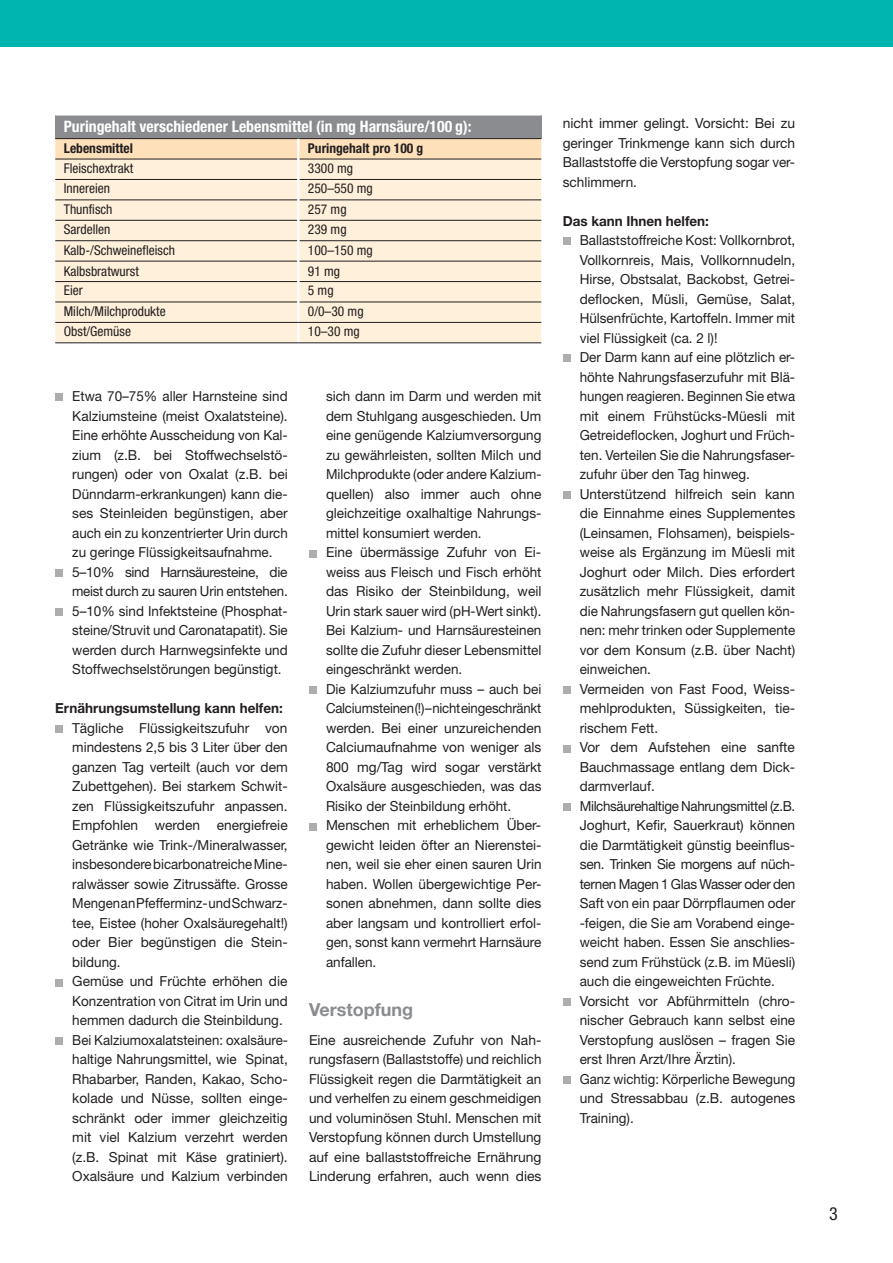
<style>
.page{position:relative;width:893px;height:1263px;background:#fff}
.page>*{position:absolute;margin:0;border:0;box-sizing:border-box;transform-origin:0 0}
.t1{font:700 18px "Helvetica Neue LT Std";color:#8a8c8f}
.t2{font:condensed 18px "Helvetica Neue LT Std";color:#231f20}
.t3{font:700 condensed 15.75px "Helvetica Neue LT Std";color:#fff}
.t4{font:13.8px/19.5px "Helvetica Neue LT Std";color:#231f20}
.t5{font:13.8px/19.5px "Helvetica Neue LT Std";color:#231f20;scale:.96 1}
.t6{font:700 13.8px "Helvetica Neue LT Std";color:#231f20}
.t7{font:condensed 13.5px "Helvetica Neue LT Std";color:#231f20}
.t8{font:700 condensed 13.5px "Helvetica Neue LT Std";color:#231f20}
</style>
<div class="page">
<div style="left:55px;top:394px;width:8px;height:7px;background:#acadad"></div>
<div style="left:55px;top:569px;width:8px;height:8px;background:#acadad"></div>
<div style="left:55px;top:608px;width:8px;height:8px;background:#acadad"></div>
<div style="left:55px;top:725px;width:8px;height:8px;background:#acadad"></div>
<div style="left:55px;top:979px;width:8px;height:7px;background:#acadad"></div>
<div style="left:55px;top:1037px;width:8px;height:8px;background:#acadad"></div>
<div style="left:309px;top:550px;width:8px;height:7px;background:#acadad"></div>
<div style="left:309px;top:686px;width:8px;height:8px;background:#acadad"></div>
<div style="left:309px;top:823px;width:8px;height:7px;background:#acadad"></div>
<div style="left:563px;top:238px;width:7px;height:7px;background:#acadad"></div>
<div style="left:563px;top:355px;width:7px;height:7px;background:#acadad"></div>
<div style="left:563px;top:491px;width:7px;height:8px;background:#acadad"></div>
<div style="left:563px;top:686px;width:7px;height:8px;background:#acadad"></div>
<div style="left:563px;top:745px;width:7px;height:7px;background:#acadad"></div>
<div style="left:563px;top:803px;width:7px;height:8px;background:#acadad"></div>
<div style="left:563px;top:998px;width:7px;height:8px;background:#acadad"></div>
<div style="left:563px;top:1076px;width:7px;height:8px;background:#acadad"></div>
<div style="left:55px;top:115px;width:486px;height:24px;background:#8a8c8f"></div>
<svg style="left:55px;top:139px;width:486px;height:20px;background:#f7dab5"></svg>
<div style="left:55px;top:160px;width:486px;height:183px;background:#fef0da"></div>
<hr style="left:55px;top:138px;width:243px;height:1px;background:#231f20">
<hr style="left:298px;top:138px;width:243px;height:1px;background:#231f20">
<hr style="left:55px;top:159px;width:242px;height:1px;background:#231f20">
<hr style="left:299px;top:159px;width:242px;height:1px;background:#231f20">
<hr style="left:55px;top:179px;width:242px;height:1px;background:#231f20">
<hr style="left:299px;top:179px;width:242px;height:1px;background:#231f20">
<hr style="left:55px;top:200px;width:242px;height:1px;background:#231f20">
<hr style="left:299px;top:200px;width:242px;height:1px;background:#231f20">
<hr style="left:55px;top:220px;width:242px;height:1px;background:#231f20">
<hr style="left:299px;top:220px;width:242px;height:1px;background:#231f20">
<hr style="left:55px;top:240px;width:242px;height:1px;background:#231f20">
<hr style="left:299px;top:240px;width:242px;height:1px;background:#231f20">
<hr style="left:55px;top:261px;width:242px;height:1px;background:#231f20">
<hr style="left:299px;top:261px;width:242px;height:1px;background:#231f20">
<hr style="left:55px;top:281px;width:242px;height:1px;background:#231f20">
<hr style="left:299px;top:281px;width:242px;height:1px;background:#231f20">
<hr style="left:55px;top:302px;width:242px;height:1px;background:#231f20">
<hr style="left:299px;top:302px;width:242px;height:1px;background:#231f20">
<hr style="left:55px;top:115px;width:243px;height:1px;background:#fff">
<hr style="left:298px;top:115px;width:243px;height:1px;background:#fff">
<hr style="left:297px;top:139px;width:2px;height:20px;background:#fff">
<hr style="left:297px;top:159px;width:2px;height:20px;background:#fff">
<hr style="left:297px;top:179px;width:2px;height:21px;background:#fff">
<hr style="left:297px;top:200px;width:2px;height:20px;background:#fff">
<hr style="left:297px;top:220px;width:2px;height:21px;background:#fff">
<hr style="left:297px;top:241px;width:2px;height:20px;background:#fff">
<hr style="left:297px;top:261px;width:2px;height:21px;background:#fff">
<hr style="left:297px;top:282px;width:2px;height:20px;background:#fff">
<hr style="left:297px;top:302px;width:2px;height:20px;background:#fff">
<hr style="left:297px;top:323px;width:2px;height:20px;background:#fff">
<hr style="left:55px;top:322px;width:243px;height:1px;background:#231f20">
<hr style="left:298px;top:322px;width:243px;height:1px;background:#231f20">
<hr style="left:55px;top:343px;width:243px;height:1px;background:#231f20">
<hr style="left:298px;top:343px;width:243px;height:1px;background:#231f20">
<div style="left:0;top:0;width:893px;height:47px;background:#00b5af"></div>
<p class="t3" style="left:64px;top:117px;width:409px">Puringehalt verschiedener Lebensmittel (in mg Harnsäure/100 g):</p>
<p class="t8" style="left:64px;top:140px;width:71px">Lebensmittel</p>
<p class="t8" style="left:308px;top:140px;width:117px">Puringehalt pro 100 g</p>
<p class="t7" style="left:64px;top:160px;width:71px">Fleischextrakt</p>
<p class="t7" style="left:308px;top:160px;width:47px">3300 mg</p>
<p class="t7" style="left:64px;top:181px;width:48px">Innereien</p>
<p class="t7" style="left:308px;top:181px;width:66px">250–550 mg</p>
<p class="t7" style="left:64px;top:201px;width:50px">Thunfisch</p>
<p class="t7" style="left:308px;top:201px;width:40px">257 mg</p>
<p class="t7" style="left:64px;top:222px;width:48px">Sardellen</p>
<p class="t7" style="left:308px;top:222px;width:40px">239 mg</p>
<p class="t7" style="left:64px;top:242px;width:113px">Kalb-/Schweinefleisch</p>
<p class="t7" style="left:308px;top:242px;width:66px">100–150 mg</p>
<p class="t7" style="left:64px;top:263px;width:77px">Kalbsbratwurst</p>
<p class="t7" style="left:308px;top:263px;width:34px">91 mg</p>
<p class="t7" style="left:64px;top:283px;width:20px">Eier</p>
<p class="t7" style="left:308px;top:283px;width:27px">5 mg</p>
<p class="t7" style="left:64px;top:303px;width:104px">Milch/Milchprodukte</p>
<p class="t7" style="left:308px;top:303px;width:57px">0/0–30 mg</p>
<p class="t7" style="left:64px;top:324px;width:69px">Obst/Gemüse</p>
<p class="t7" style="left:308px;top:324px;width:53px">10–30 mg</p>
<p class="t4" style="left:72px;top:386px;width:217px">Etwa 70–75% aller Harnsteine sind Kalziumsteine (meist Oxalatsteine).<br>Eine erhöhte Ausscheidung von Kal&shy;zium (z.B. bei Stoffwechselstö&shy;rungen) oder von Oxalat (z.B. bei Dünndarm-erkrankungen) kann die&shy;ses Steinleiden begünstigen, aber auch ein zu konzentrierter Urin durch zu geringe Flüssigkeitsaufnahme.<br>5–10% sind Harnsäuresteine, die meist durch zu sauren Urin entstehen.<br>5–10% sind Infektsteine (Phosphat&shy;steine/Struvit und Caronatapatit). Sie werden durch Harnwegsinfekte und Stoffwechselstörungen begünstigt.</p>
<p class="t6" style="left:55px;top:700px;width:229px">Ernährungsumstellung kann helfen:</p>
<p class="t4" style="left:72px;top:718px;width:217px">Tägliche Flüssigkeitszufuhr von mindestens 2,5 bis 3 Liter über den ganzen Tag verteilt (auch vor dem Zubettgehen). Bei starkem Schwit&shy;zen Flüssigkeitszufuhr anpassen.<br>Empfohlen werden energiefreie Getränke wie Trink-/Mineralwasser, insbesondere bicarbonatreiche Mine&shy;ralwässer sowie Zitrussäfte. Grosse Mengen an Pfefferminz- und Schwarz&shy;tee, Eistee (hoher Oxalsäuregehalt!) oder Bier begünstigen die Stein&shy;bildung.<br>Gemüse und Früchte erhöhen die Konzentration von Citrat im Urin und hemmen dadurch die Steinbildung.<br>Bei Kalziumoxalatsteinen: oxalsäure&shy;haltige Nahrungsmittel, wie Spinat, Rhabarber, Randen, Kakao, Scho&shy;kolade und Nüsse, sollten einge&shy;schränkt oder immer gleichzeitig mit viel Kalzium verzehrt werden (z.B. Spinat mit Käse gratiniert).<br>Oxalsäure und Kalzium verbinden</p>
<p class="t4" style="left:326px;top:386px;width:217px">sich dann im Darm und werden mit dem Stuhlgang ausgeschieden. Um eine genügende Kalziumversorgung zu gewährleisten, sollten Milch und Milchprodukte (oder andere Kalzium&shy;quellen) also immer auch ohne gleichzeitige oxalhaltige Nahrungs&shy;mittel konsumiert werden.<br>Eine übermässige Zufuhr von Ei&shy;weiss aus Fleisch und Fisch erhöht das Risiko der Steinbildung, weil Urin stark sauer wird (pH-Wert sinkt).<br>Bei Kalzium- und Harnsäuresteinen sollte die Zufuhr dieser Lebensmittel eingeschränkt werden.<br>Die Kalziumzufuhr muss – auch bei Calciumsteinen (!) – nicht eingeschränkt werden. Bei einer unzureichenden Calciumaufnahme von weniger als 800 mg/Tag wird sogar verstärkt Oxalsäure ausgeschieden, was das Risiko der Steinbildung erhöht.<br>Menschen mit erheblichem Über&shy;gewicht leiden öfter an Nierenstei&shy;nen, weil sie eher einen sauren Urin haben. Wollen übergewichtige Per&shy;sonen abnehmen, dann sollte dies aber langsam und kontrolliert erfol&shy;gen, sonst kann vermehrt Harnsäure anfallen.</p>
<h1 class="t1" style="left:309px;top:999px;width:106px">Verstopfung</h1>
<p class="t4" style="left:309px;top:1030px;width:234px;text-align:justify">Eine ausreichende Zufuhr von Nah&shy;rungsfasern (Ballaststoffe) und reichlich Flüssigkeit regen die Darmtätigkeit an und verhelfen zu einem geschmeidigen und voluminösen Stuhl. Menschen mit Verstopfung können durch Umstellung auf eine ballaststoffreiche Ernährung Linderung erfahren, auch wenn dies</p>
<p class="t4" style="left:563px;top:113px;width:234px;text-align:justify">nicht immer gelingt. Vorsicht: Bei zu geringer Trinkmenge kann sich durch Ballaststoffe die Verstopfung sogar ver&shy;schlimmern.</p>
<p class="t6" style="left:563px;top:212px;width:148px">Das kann Ihnen helfen:</p>
<p class="t5" style="left:580px;top:230px;width:226px">Ballaststoffreiche Kost: Vollkornbrot, Vollkornreis, Mais, Vollkornnudeln, Hirse, Obstsalat, Backobst, Getrei&shy;deflocken, Müsli, Gemüse, Salat, Hülsenfrüchte, Kartoffeln. Immer mit viel Flüssigkeit (ca. 2 l)!<br>Der Darm kann auf eine plötzlich er&shy;höhte Nahrungsfaserzufuhr mit Blä&shy;hungen reagieren. Beginnen Sie etwa mit einem Frühstücks-Müesli mit Getreideflocken, Joghurt und Früch&shy;ten. Verteilen Sie die Nahrungsfaser&shy;zufuhr über den Tag hinweg.<br>Unterstützend hilfreich sein kann die Einnahme eines Supplementes (Leinsamen, Flohsamen), beispiels&shy;weise als Ergänzung im Müesli mit Joghurt oder Milch. Dies erfordert zusätzlich mehr Flüssigkeit, damit die Nahrungsfasern gut quellen kön&shy;nen: mehr trinken oder Supplemente vor dem Konsum (z.B. über Nacht) einweichen.<br>Vermeiden von Fast Food, Weiss&shy;mehlprodukten, Süssigkeiten, tie&shy;rischem Fett.<br>Vor dem Aufstehen eine sanfte Bauchmassage entlang dem Dick&shy;darmverlauf.<br>Milchsäurehaltige Nahrungsmittel (z.B.<br>Joghurt, Kefir, Sauerkraut) können die Darmtätigkeit günstig beeinflus&shy;sen. Trinken Sie morgens auf nüch&shy;ternen Magen 1 Glas Wasser oder den Saft von ein paar Dörrpflaumen oder -feigen, die Sie am Vorabend einge&shy;weicht haben. Essen Sie anschlies&shy;send zum Frühstück (z.B. im Müesli) auch die eingeweichten Früchte.<br>Vorsicht vor Abführmitteln (chro&shy;nischer Gebrauch kann selbst eine Verstopfung auslösen – fragen Sie erst Ihren Arzt/Ihre Ärztin).<br>Ganz wichtig: Körperliche Bewegung und Stressabbau (z.B. autogenes Training).</p>
<h1 class="t2" style="left:829px;top:1203px;width:10px">3</h1>
</div>
